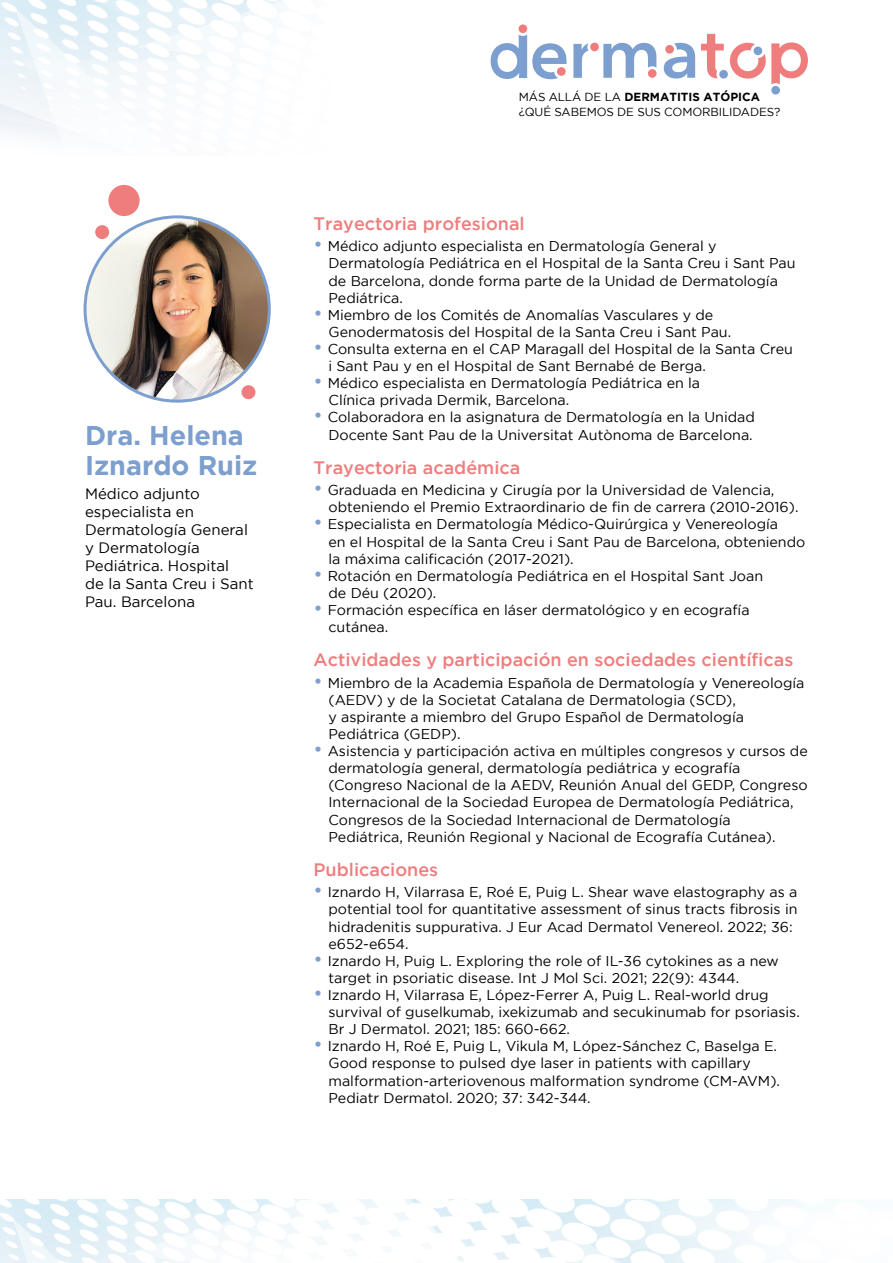
<style>
.page{position:relative;width:893px;height:1263px;background:#fff}
.page>*{position:absolute;margin:0;border:0;box-sizing:border-box;transform-origin:0 0}
.t1{font:700 27px/30px "Gotham";color:#7d9fcf}
.t2{font:500 18px "Gotham";color:#ef7d7e}
.t3{font:15px/18px "Gotham";color:#000}
.t4{font:14.25px/17.1px "Gotham";color:#000}
.t5{font:11.7px/15.1px "Gotham";letter-spacing:-.01em;color:#000}
.s1{font-weight:700}
.s2{font-size:19.5px;color:#7d9fcf}
</style>
<div class="page">
<img style="left:0;top:0;width:241px;height:137px">
<svg style="left:491px;top:34px;width:76px;height:45px"></svg>
<div style="left:518px;top:24px;width:9px;height:9px;background:#ef7d7e;border-radius:50%"></div>
<svg style="left:664px;top:43px;width:31px;height:36px"></svg>
<div style="left:665px;top:45px;width:9px;height:9px;background:#ef7d7e;border-radius:50%"></div>
<svg style="left:603px;top:43px;width:53px;height:35px"></svg>
<div style="left:648px;top:69px;width:9px;height:9px;background:#ef7d7e;border-radius:50%"></div>
<svg style="left:573px;top:43px;width:15px;height:35px"></svg>
<div style="left:590px;top:43px;width:9px;height:8px;background:#ef7d7e;border-radius:50%"></div>
<div style="left:771px;top:86px;width:9px;height:9px;background:#7d9fcf;border-radius:50%"></div>
<svg style="left:701px;top:34px;width:23px;height:44px"></svg>
<div style="left:719px;top:70px;width:9px;height:9px;background:#7d9fcf;border-radius:50%"></div>
<svg style="left:730px;top:42px;width:78px;height:43px"></svg>
<div style="left:754px;top:47px;width:8px;height:8px;background:#7d9fcf;border-radius:50%"></div>
<img style="left:0;top:1199px;width:802px;height:64px">
<div style="left:241px;top:385px;width:14px;height:14px;background:#ef7d7e;border-radius:50%"></div>
<div style="left:95px;top:225px;width:14px;height:14px;background:#ef7d7e;border-radius:50%"></div>
<div style="left:108px;top:185px;width:32px;height:31px;background:#ef7d7e;border-radius:50%"></div>
<img style="left:85px;top:217px;width:184px;height:184px;border-radius:92px">
<h1 class="t1" style="left:85px;top:420px;width:174px">Dra. Helena<br>Iznardo Ruiz</h1>
<p class="t3" style="left:85px;top:485px;width:170px">Médico adjunto especialista en<br>Dermatología General y Dermatología<br>Pediátrica. Hospital<br>de la Santa Creu i Sant<br>Pau. Barcelona</p>
<p class="t5" style="left:519px;top:89px;width:263px">MÁS ALLÁ DE LA <span class="s1">DERMATITIS ATÓPICA </span>¿QUÉ SABEMOS DE SUS COMORBILIDADES?</p>
<p class="t2" style="left:314px;top:213px;width:213px">Trayectoria profesional</p>
<p class="t4" style="left:328px;top:238px;width:469px;text-indent:-15px"><span class="s2">•</span> Médico adjunto especialista en Dermatología General y Dermatología Pediátrica en el Hospital de la Santa Creu i Sant Pau de Barcelona, donde forma parte de la Unidad de Dermatología Pediátrica.</p>
<p class="t4" style="left:328px;top:306px;width:404px;text-indent:-15px"><span class="s2">•</span> Miembro de los Comités de Anomalías Vasculares y de<br>Genodermatosis del Hospital de la Santa Creu i Sant Pau.</p>
<p class="t4" style="left:328px;top:340px;width:466px;text-indent:-15px"><span class="s2">•</span> Consulta externa en el CAP Maragall del Hospital de la Santa Creu i Sant Pau y en el Hospital de Sant Bernabé de Berga.</p>
<p class="t4" style="left:328px;top:374px;width:373px;text-indent:-15px"><span class="s2">•</span> Médico especialista en Dermatología Pediátrica en la<br>Clínica privada Dermik, Barcelona.</p>
<p class="t4" style="left:314px;top:409px;width:443px;text-align:right"><span class="s2">•</span> Colaboradora en la asignatura de Dermatología en la Unidad<br>Docente Sant Pau de la Universitat Autònoma de Barcelona.</p>
<p class="t2" style="left:314px;top:457px;width:208px">Trayectoria académica</p>
<p class="t4" style="left:328px;top:481px;width:472px;text-indent:-15px"><span class="s2">•</span> Graduada en Medicina y Cirugía por la Universidad de Valencia, obteniendo el Premio Extraordinario de fin de carrera (2010-2016).</p>
<p class="t4" style="left:328px;top:516px;width:478px;text-indent:-15px"><span class="s2">•</span> Especialista en Dermatología Médico-Quirúrgica y Venereología<br>en el Hospital de la Santa Creu i Sant Pau de Barcelona, obteniendo la máxima calificación (2017-2021).</p>
<p class="t4" style="left:328px;top:567px;width:436px;text-indent:-15px"><span class="s2">•</span> Rotación en Dermatología Pediátrica en el Hospital Sant Joan de Déu (2020).</p>
<p class="t4" style="left:328px;top:601px;width:423px;text-indent:-15px"><span class="s2">•</span> Formación específica en láser dermatológico y en ecografía cutánea.</p>
<p class="t2" style="left:314px;top:650px;width:481px">Actividades y participación en sociedades científicas</p>
<p class="t4" style="left:328px;top:674px;width:478px;text-indent:-15px"><span class="s2">•</span> Miembro de la Academia Española de Dermatología y Venereología (AEDV) y de la Societat Catalana de Dermatologia (SCD),<br>y aspirante a miembro del Grupo Español de Dermatología Pediátrica (GEDP).</p>
<p class="t4" style="left:328px;top:742px;width:481px;text-indent:-15px"><span class="s2">•</span> Asistencia y participación activa en múltiples congresos y cursos de dermatología general, dermatología pediátrica y ecografía (Congreso Nacional de la AEDV, Reunión Anual del GEDP, Congreso Internacional de la Sociedad Europea de Dermatología Pediátrica, Congresos de la Sociedad Internacional de Dermatología Pediátrica, Reunión Regional y Nacional de Ecografía Cutánea).</p>
<p class="t2" style="left:314px;top:859px;width:126px">Publicaciones</p>
<p class="t4" style="left:328px;top:883px;width:470px;text-indent:-15px"><span class="s2">•</span> Iznardo H, Vilarrasa E, Roé E, Puig L. Shear wave elastography as a potential tool for quantitative assessment of sinus tracts fibrosis in hidradenitis suppurativa. J Eur Acad Dermatol Venereol. 2022; 36: e652-e654.</p>
<p class="t4" style="left:328px;top:952px;width:452px;text-indent:-15px"><span class="s2">•</span> Iznardo H, Puig L. Exploring the role of IL-36 cytokines as a new target in psoriatic disease. Int J Mol Sci. 2021; 22(9): 4344.</p>
<p class="t4" style="left:328px;top:986px;width:473px;text-indent:-15px"><span class="s2">•</span> Iznardo H, Vilarrasa E, López-Ferrer A, Puig L. Real-world drug survival of guselkumab, ixekizumab and secukinumab for psoriasis.<br>Br J Dermatol. 2021; 185: 660-662.</p>
<p class="t4" style="left:328px;top:1037px;width:453px;text-indent:-15px"><span class="s2">•</span> Iznardo H, Roé E, Puig L, Vikula M, López-Sánchez C, Baselga E.<br>Good response to pulsed dye laser in patients with capillary malformation-arteriovenous malformation syndrome (CM-AVM).<br>Pediatr Dermatol. 2020; 37: 342-344.</p>
</div>
